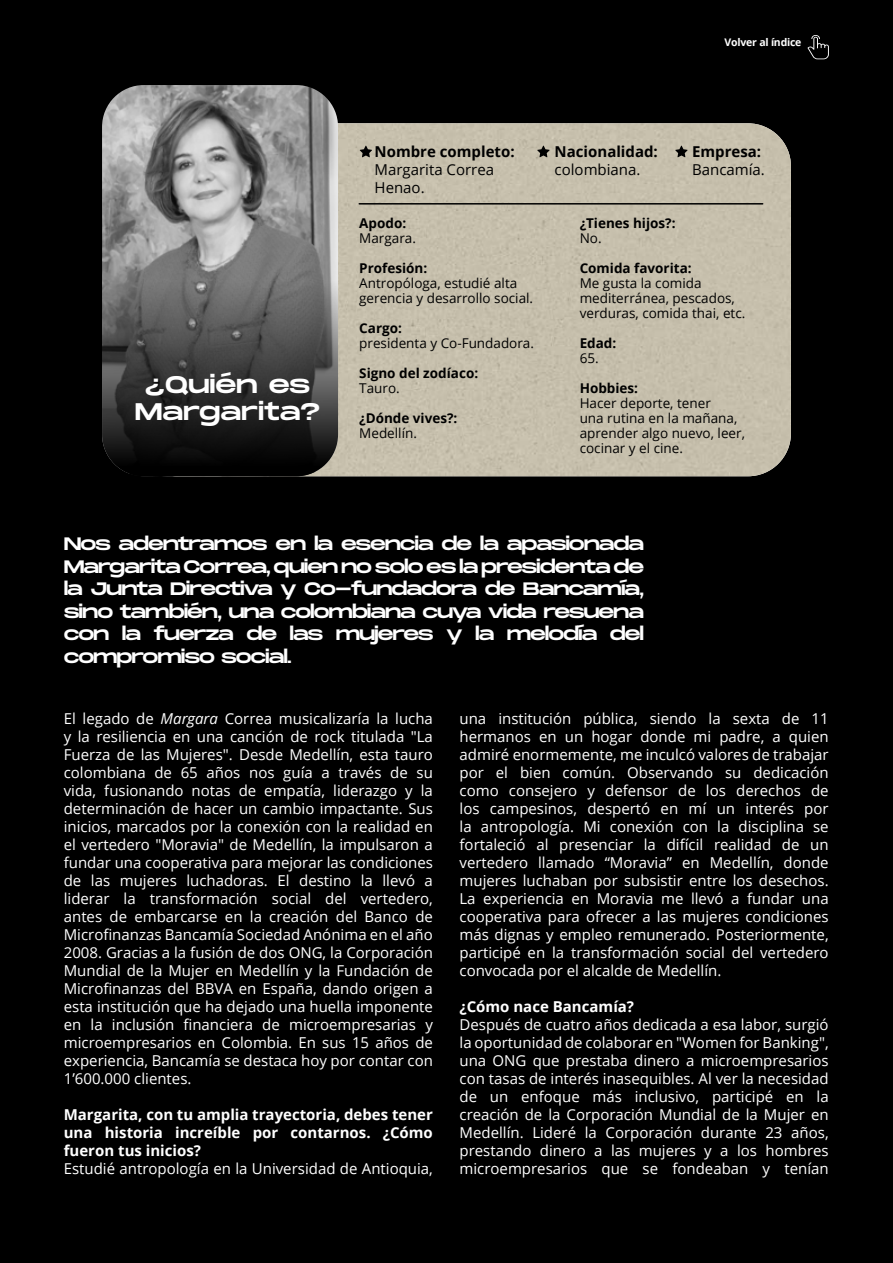
<style>
.page{position:relative;width:893px;height:1263px;background:#000}
.page>*{position:absolute;margin:0;border:0;box-sizing:border-box;transform-origin:0 0}
.t1{font:24px/27px "Monument Extended";letter-spacing:-.01em;color:#fff;text-align:center}
.t2{font:18px/22.5px "Monument Extended";letter-spacing:-.06em;color:#fff;text-align:justify}
.t3{font:15px/18px "Open Sans";color:#fff;text-align:justify}
.t4{font:700 15px/18px "Open Sans";color:#fff;text-align:justify}
.t5{font:15px/18px "Open Sans";color:#000}
.t6{font:700 15px "Open Sans";color:#000}
.t7{font:13.5px/15px "Open Sans";color:#000}
.t8{font:700 13.5px "Open Sans";color:#000}
.t9{font:700 10.5px "Open Sans";letter-spacing:-.02em;color:#fff}
.s1{font-style:italic}
</style>
<div class="page">
<div style="left:338px;top:123px;width:453px;height:353px;background:#c6bfac"></div>
<svg style="left:102px;top:85px;width:236px;height:391px;background:#686868"></svg>
<svg style="left:360px;top:146px;width:12px;height:11px"></svg>
<svg style="left:537px;top:146px;width:13px;height:11px"></svg>
<svg style="left:675px;top:146px;width:13px;height:11px"></svg>
<hr style="left:359px;top:203px;width:404px;height:2px;background:#000">
<svg style="left:807px;top:35px;width:22px;height:24px"></svg>
<h1 class="t1" style="left:135px;top:371px;width:187px">¿Quién es<br>Margarita?</h1>
<p class="t9" style="left:725px;top:35px;width:78px">Volver al índice</p>
<p class="t6" style="left:375px;top:141px;width:142px">Nombre completo:</p>
<p class="t5" style="left:375px;top:160px;width:121px">Margarita Correa<br>Henao.</p>
<p class="t8" style="left:359px;top:214px;width:48px">Apodo:</p>
<p class="t7" style="left:359px;top:230px;width:58px">Margara.</p>
<p class="t8" style="left:359px;top:259px;width:70px">Profesión:</p>
<p class="t7" style="left:359px;top:275px;width:175px">Antropóloga, estudié alta gerencia y desarrollo social.</p>
<p class="t8" style="left:359px;top:319px;width:44px">Cargo:</p>
<p class="t7" style="left:359px;top:335px;width:176px">presidenta y Co-Fundadora.</p>
<p class="t8" style="left:359px;top:364px;width:120px">Signo del zodíaco:</p>
<p class="t7" style="left:359px;top:380px;width:42px">Tauro.</p>
<p class="t8" style="left:359px;top:409px;width:100px">¿Dónde vives?:</p>
<p class="t7" style="left:359px;top:425px;width:59px">Medellín.</p>
<p class="t6" style="left:555px;top:141px;width:105px">Nacionalidad:</p>
<p class="t5" style="left:555px;top:160px;width:87px">colombiana.</p>
<p class="t6" style="left:692px;top:141px;width:71px">Empresa:</p>
<p class="t5" style="left:692px;top:160px;width:74px">Bancamía.</p>
<p class="t8" style="left:580px;top:214px;width:97px">¿Tienes hijos?:</p>
<p class="t7" style="left:580px;top:230px;width:23px">No.</p>
<p class="t8" style="left:580px;top:259px;width:114px">Comida favorita:</p>
<p class="t7" style="left:580px;top:275px;width:167px">Me gusta la comida mediterránea, pescados, verduras, comida thai, etc.</p>
<p class="t8" style="left:580px;top:334px;width:38px">Edad:</p>
<p class="t7" style="left:580px;top:350px;width:21px">65.</p>
<p class="t8" style="left:580px;top:379px;width:60px">Hobbies:</p>
<p class="t7" style="left:580px;top:395px;width:167px">Hacer deporte, tener<br>una rutina en la mañana, aprender algo nuevo, leer, cocinar y el cine.</p>
<p class="t2" style="left:64px;top:532px;width:582px">Nos adentramos en la esencia de la apasionada Margarita Correa, quien no solo es la presidenta de la Junta Directiva y Co-fundadora de Bancamía, sino también, una colombiana cuya vida resuena con la fuerza de las mujeres y la melodía del compromiso social.</p>
<p class="t3" style="left:64px;top:709px;width:371px">El legado de <span class="s1">Margara</span> Correa musicalizaría la lucha y la resiliencia en una canción de rock titulada "La Fuerza de las Mujeres". Desde Medellín, esta tauro colombiana de 65 años nos guía a través de su vida, fusionando notas de empatía, liderazgo y la determinación de hacer un cambio impactante. Sus inicios, marcados por la conexión con la realidad en el vertedero "Moravia" de Medellín, la impulsaron a fundar una cooperativa para mejorar las condiciones de las mujeres luchadoras. El destino la llevó a liderar la transformación social del vertedero, antes de embarcarse en la creación del Banco de Microfinanzas Bancamía Sociedad Anónima en el año 2008. Gracias a la fusión de dos ONG, la Corporación Mundial de la Mujer en Medellín y la Fundación de Microfinanzas del BBVA en España, dando origen a esta institución que ha dejado una huella imponente en la inclusión financiera de microempresarias y microempresarios en Colombia. En sus 15 años de experiencia, Bancamía se destaca hoy por contar con 1’600.000 clientes.</p>
<p class="t4" style="left:64px;top:1105px;width:371px">Margarita, con tu amplia trayectoria, debes tener una historia increíble por contarnos. ¿Cómo fueron tus inicios?</p>
<p class="t3" style="left:64px;top:1159px;width:371px">Estudié antropología en la Universidad de Antioquia,</p>
<p class="t3" style="left:459px;top:709px;width:371px">una institución pública, siendo la sexta de 11 hermanos en un hogar donde mi padre, a quien admiré enormemente, me inculcó valores de trabajar por el bien común. Observando su dedicación como consejero y defensor de los derechos de los campesinos, despertó en mí un interés por la antropología. Mi conexión con la disciplina se fortaleció al presenciar la difícil realidad de un vertedero llamado “Moravia” en Medellín, donde mujeres luchaban por subsistir entre los desechos.<br>La experiencia en Moravia me llevó a fundar una cooperativa para ofrecer a las mujeres condiciones más dignas y empleo remunerado. Posteriormente, participé en la transformación social del vertedero convocada por el alcalde de Medellín.</p>
<p class="t4" style="left:459px;top:997px;width:176px">¿Cómo nace Bancamía?</p>
<p class="t3" style="left:459px;top:1015px;width:371px">Después de cuatro años dedicada a esa labor, surgió la oportunidad de colaborar en "Women for Banking", una ONG que prestaba dinero a microempresarios con tasas de interés inasequibles. Al ver la necesidad de un enfoque más inclusivo, participé en la creación de la Corporación Mundial de la Mujer en Medellín. Lideré la Corporación durante 23 años, prestando dinero a las mujeres y a los hombres microempresarios que se fondeaban y tenían</p>
</div>
